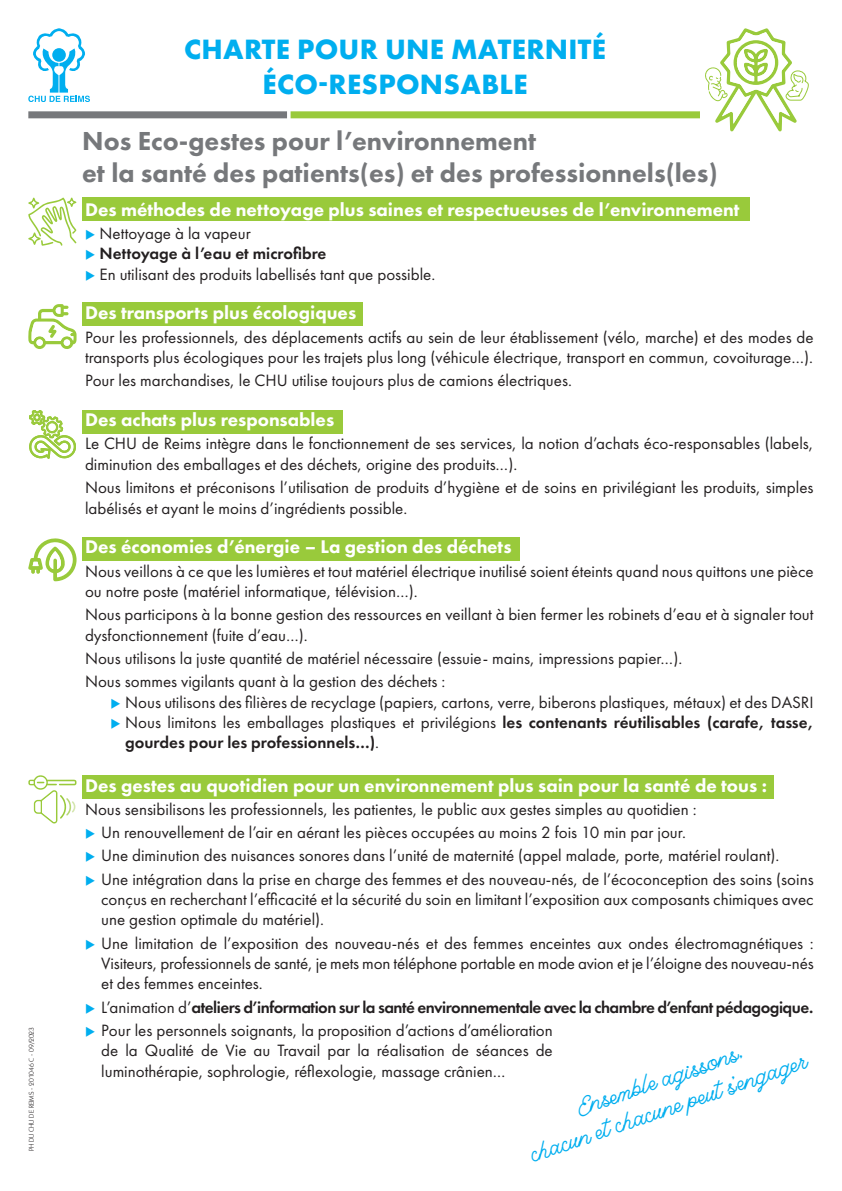
<style>
.page{position:relative;width:842px;height:1191px;background:#fff}
.page>*{position:absolute;margin:0;border:0;box-sizing:border-box;transform-origin:0 0}
.t1{font:700 29px/34.8px "Futura PT";letter-spacing:.01em;color:#00aeef;text-align:center}
.t2{font:800 27px/32.4px "Futura PT";color:#76787b}
.t3{font:24px "Berson Script";color:#00aeef}
.t4{font:800 19px "Futura PT";color:#fff}
.t5{font:17px/20.4px "Futura PT";color:#231f20}
.t6{font:600 17px/20.4px "Futura PT";color:#231f20}
.t7{font:600 17px "Futura PT";letter-spacing:-.03em;color:#231f20}
.t8{font:7px "Kabel IT Cby BT";color:#231f20}
.s1{color:#00aeef}
.s2{font-weight:400}
</style>
<div class="page">
<svg style="left:28px;top:28px;width:62px;height:74px"></svg>
<div style="left:28px;top:111px;width:259px;height:7px;background:#76787b"></div>
<div style="left:291px;top:111px;width:523px;height:7px;background:#99ca3b"></div>
<div style="left:700px;top:28px;width:114px;height:103px;background:#fff"></div>
<svg style="left:705px;top:28px;width:104px;height:103px"></svg>
<div style="left:82px;top:197px;width:668px;height:24px;background:#99ca3b"></div>
<div style="left:82px;top:302px;width:281px;height:24px;background:#99ca3b"></div>
<div style="left:82px;top:410px;width:261px;height:23px;background:#99ca3b"></div>
<div style="left:82px;top:537px;width:437px;height:23px;background:#99ca3b"></div>
<div style="left:82px;top:775px;width:692px;height:23px;background:#99ca3b"></div>
<svg style="left:28px;top:198px;width:49px;height:48px"></svg>
<svg style="left:28px;top:304px;width:49px;height:45px"></svg>
<svg style="left:29px;top:410px;width:47px;height:48px"></svg>
<svg style="left:28px;top:538px;width:49px;height:44px"></svg>
<svg style="left:28px;top:775px;width:48px;height:48px"></svg>
<p class="t8" style="left:27px;top:1151px;width:126px;rotate:-90deg">PH DU CHU DE REIMS - 201046 C - 09/2023</p>
<p class="t1" style="left:184px;top:31px;width:423px">CHARTE POUR UNE MATERNITÉ<br>ÉCO-RESPONSABLE</p>
<p class="t2" style="left:82px;top:124px;width:637px">Nos Eco-gestes pour l’environnement<br>et la santé des patients(es) et des professionnels(les)</p>
<p class="t4" style="left:85px;top:197px;width:656px">Des méthodes de nettoyage plus saines et respectueuses de l’environnement</p>
<p class="t5" style="left:85px;top:223px;width:167px"><span class="s1">◆</span> Nettoyage à la vapeur</p>
<p class="t6" style="left:85px;top:243px;width:243px"><span class="s1">◆</span> Nettoyage à l’eau et microfibre</p>
<p class="t5" style="left:85px;top:264px;width:352px"><span class="s1">◆</span> En utilisant des produits labellisés tant que possible.</p>
<p class="t4" style="left:85px;top:301px;width:273px">Des transports plus écologiques</p>
<p class="t5" style="left:85px;top:327px;width:730px">Pour les professionnels, des déplacements actifs au sein de leur établissement (vélo, marche) et des modes de transports plus écologiques pour les trajets plus long (véhicule électrique, transport en commun, covoiturage…).</p>
<p class="t5" style="left:85px;top:370px;width:488px">Pour les marchandises, le CHU utilise toujours plus de camions électriques.</p>
<p class="t4" style="left:85px;top:408px;width:251px">Des achats plus responsables</p>
<p class="t5" style="left:85px;top:433px;width:730px">Le CHU de Reims intègre dans le fonctionnement de ses services, la notion d’achats éco-responsables (labels, diminution des emballages et des déchets, origine des produits…).</p>
<p class="t5" style="left:85px;top:477px;width:730px">Nous limitons et préconisons l’utilisation de produits d’hygiène et de soins en privilégiant les produits, simples labélisés et ayant le moins d’ingrédients possible.</p>
<p class="t4" style="left:85px;top:535px;width:428px">Des économies d’énergie – La gestion des déchets</p>
<p class="t5" style="left:85px;top:560px;width:730px">Nous veillons à ce que les lumières et tout matériel électrique inutilisé soient éteints quand nous quittons une pièce ou notre poste (matériel informatique, télévision…).</p>
<p class="t5" style="left:85px;top:604px;width:730px">Nous participons à la bonne gestion des ressources en veillant à bien fermer les robinets d’eau et à signaler tout dysfonctionnement (fuite d’eau…).</p>
<p class="t5" style="left:85px;top:648px;width:599px">Nous utilisons la juste quantité de matériel nécessaire (essuie- mains, impressions papier…).</p>
<p class="t5" style="left:85px;top:671px;width:362px">Nous sommes vigilants quant à la gestion des déchets :</p>
<p class="t5" style="left:111px;top:691px;width:704px"><span class="s1">◆</span> Nous utilisons des filières de recyclage (papiers, cartons, verre, biberons plastiques, métaux) et des DASRI</p>
<p class="t6" style="left:125px;top:712px;width:690px;text-indent:-15px"><span class="s1">◆</span> <span class="s2">Nous limitons les emballages plastiques et privilégions</span> les contenants réutilisables (carafe, tasse, gourdes pour les professionnels…)<span class="s2">.</span></p>
<p class="t4" style="left:85px;top:773px;width:683px">Des gestes au quotidien pour un environnement plus sain pour la santé de tous :</p>
<p class="t5" style="left:85px;top:799px;width:613px">Nous sensibilisons les professionnels, les patientes, le public aux gestes simples au quotidien :</p>
<p class="t5" style="left:85px;top:822px;width:602px"><span class="s1">◆</span> Un renouvellement de l’air en aérant les pièces occupées au moins 2 fois 10 min par jour.</p>
<p class="t5" style="left:85px;top:845px;width:696px"><span class="s1">◆</span> Une diminution des nuisances sonores dans l’unité de maternité (appel malade, porte, matériel roulant).</p>
<p class="t5" style="left:101px;top:868px;width:714px;text-align:justify;text-indent:-16px"><span class="s1">◆</span> Une intégration dans la prise en charge des femmes et des nouveau-nés, de l’écoconception des soins (soins conçus en recherchant l’efficacité et la sécurité du soin en limitant l’exposition aux composants chimiques avec une gestion optimale du matériel).</p>
<p class="t5" style="left:101px;top:932px;width:714px;text-align:justify;text-indent:-16px"><span class="s1">◆</span> Une limitation de l’exposition des nouveau-nés et des femmes enceintes aux ondes électromagnétiques :<br>Visiteurs, professionnels de santé, je mets mon téléphone portable en mode avion et je l’éloigne des nouveau-nés et des femmes enceintes.</p>
<p class="t7" style="left:85px;top:996px;width:730px"><span class="s1">◆</span> <span class="s2">L’animation d’</span>ateliers d’information sur la santé environnementale avec la chambre d’enfant pédagogique.</p>
<p class="t5" style="left:101px;top:1020px;width:453px;text-align:justify;text-indent:-16px"><span class="s1">◆</span> Pour les personnels soignants, la proposition d’actions d’amélioration de la Qualité de Vie au Travail par la réalisation de séances de luminothérapie, sophrologie, réflexologie, massage crânien…</p>
<p class="t3" style="left:572px;top:1094px;width:175px;rotate:-19deg">Ensemble agissons,</p>
<p class="t3" style="left:526px;top:1140px;width:293px;rotate:-19deg">chacun et chacune peut s’engager</p>
</div>
